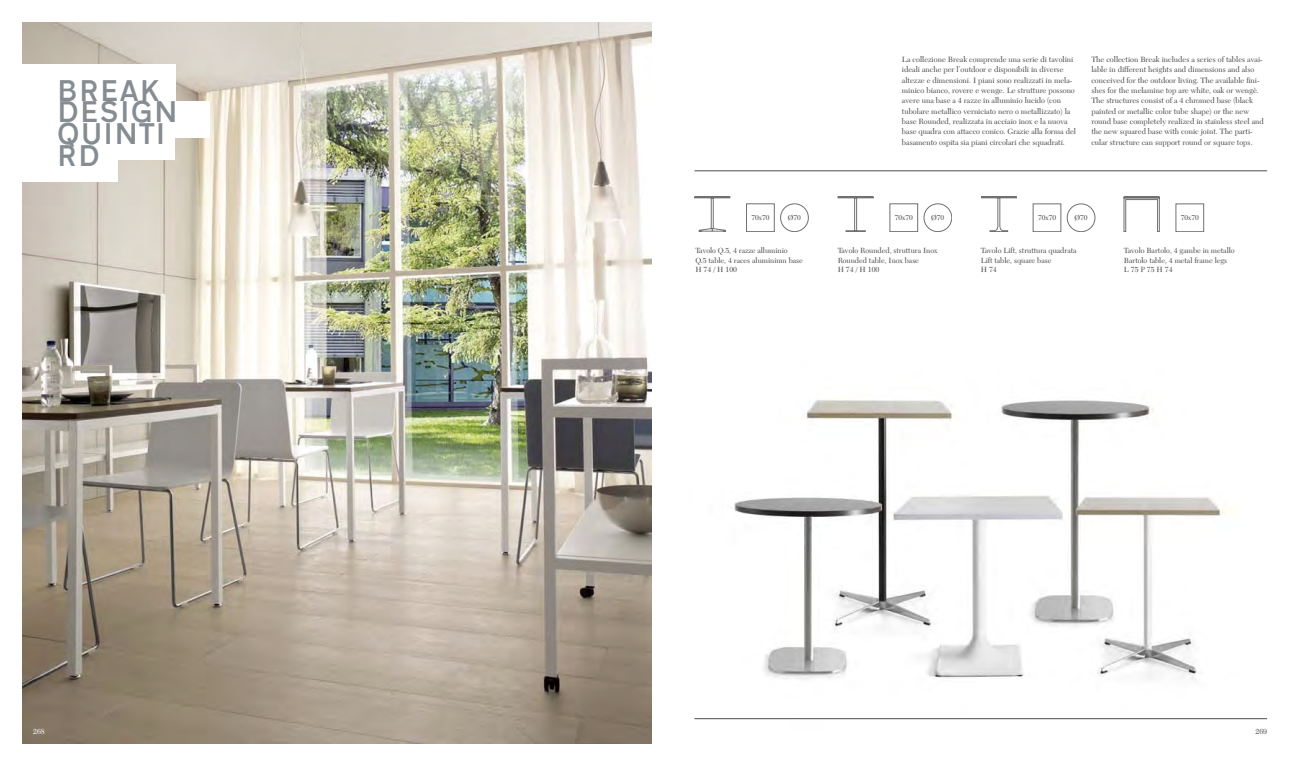
<style>
.page{position:relative;width:1304px;height:766px;background:#fff}
.page>*{position:absolute;margin:0;border:0;box-sizing:border-box;transform-origin:0 0}
.t1{font:20.8px/21.8px "Raoul TRANSPORT Britannique";color:#858c92}
.t2{font:8px/10.3px "Transitional 511 BT";color:#4d4d4e}
.t3{font:7.8px/9.6px "Transitional 511 BT";color:#4d4d4e}
.t4{font:7.8px "Transitional 511 BT";color:#fff}
.t5{font:7.5px "Transitional 511 BT";color:#4d4d4e}
</style>
<div class="page">
<img style="left:23px;top:23px;width:629px;height:720px">
<div style="left:0;top:64px;width:176px;height:37px;background:#fff"></div>
<div style="left:0;top:101px;width:210px;height:36px;background:#fff"></div>
<div style="left:0;top:123px;width:174px;height:37px;background:#fff"></div>
<div style="left:0;top:145px;width:118px;height:36px;background:#fff"></div>
<img style="left:694px;top:400px;width:574px;height:320px">
<svg style="left:694px;top:197px;width:37px;height:35px"></svg>
<svg style="left:746px;top:203px;width:63px;height:29px"></svg>
<svg style="left:981px;top:196px;width:114px;height:36px"></svg>
<svg style="left:889px;top:203px;width:63px;height:29px"></svg>
<svg style="left:838px;top:197px;width:36px;height:35px"></svg>
<svg style="left:1124px;top:196px;width:81px;height:36px"></svg>
<hr style="left:694px;top:170px;width:573px;height:1px;background:#4d4d4e">
<hr style="left:694px;top:718px;width:573px;height:1px;background:#4d4d4e">
<h1 class="t1" style="left:57px;top:82px;width:123px">BREAK<br>DESIGN<br>QUINTI<br>RD</h1>
<p class="t2" style="left:902px;top:54px;width:176px">La collezione Break comprende una serie di tavolini ideali anche per l’outdoor e disponibili in diverse altezze e dimensioni. I piani sono realizzati in mela&shy;minico bianco, rovere e wenge. Le strutture possono avere una base a 4 razze in alluminio lucido (con tubolare metallico verniciato nero o metallizzato) la base Rounded, realizzata in acciaio inox e la nuova base quadra con attacco conico. Grazie alla forma del basamento ospita sia piani circolari che squadrati.</p>
<p class="t2" style="left:1091px;top:54px;width:174px">The collection Break includes a series of tables avai&shy;lable in different heights and dimensions and also conceived for the outdoor living. The available fini&shy;shes for the melamine top are white, oak or wengè.<br>The structures consist of a 4 chromed base (black painted or metallic color tube shape) or the new round base completely realized in stainless steel and the new squared base with conic joint. The parti&shy;cular structure can support round or square tops.</p>
<p class="t5" style="left:751px;top:213px;width:20px">70x70</p>
<p class="t5" style="left:788px;top:213px;width:15px">Ø70</p>
<p class="t5" style="left:895px;top:213px;width:20px">70x70</p>
<p class="t5" style="left:931px;top:213px;width:15px">Ø70</p>
<p class="t5" style="left:1038px;top:213px;width:20px">70x70</p>
<p class="t5" style="left:1074px;top:213px;width:15px">Ø70</p>
<p class="t5" style="left:1181px;top:213px;width:20px">70x70</p>
<p class="t3" style="left:695px;top:245px;width:109px">Tavolo Q.5, 4 razze alluminio<br>Q.5 table, 4 races aluminium base<br>H 74 / H 100</p>
<p class="t3" style="left:838px;top:245px;width:101px">Tavolo Rounded, struttura Inox<br>Rounded table, Inox base<br>H 74 / H 100</p>
<p class="t3" style="left:981px;top:245px;width:97px">Tavolo Lift, struttura quadrata<br>Lift table, square base<br>H 74</p>
<p class="t3" style="left:1124px;top:245px;width:112px">Tavolo Bartolo, 4 gambe in metallo<br>Bartolo table, 4 metal frame legs<br>L 75 P 75 H 74</p>
<p class="t4" style="left:33px;top:726px;width:13px">268</p>
<p class="t3" style="left:1256px;top:726px;width:13px">269</p>
</div>
